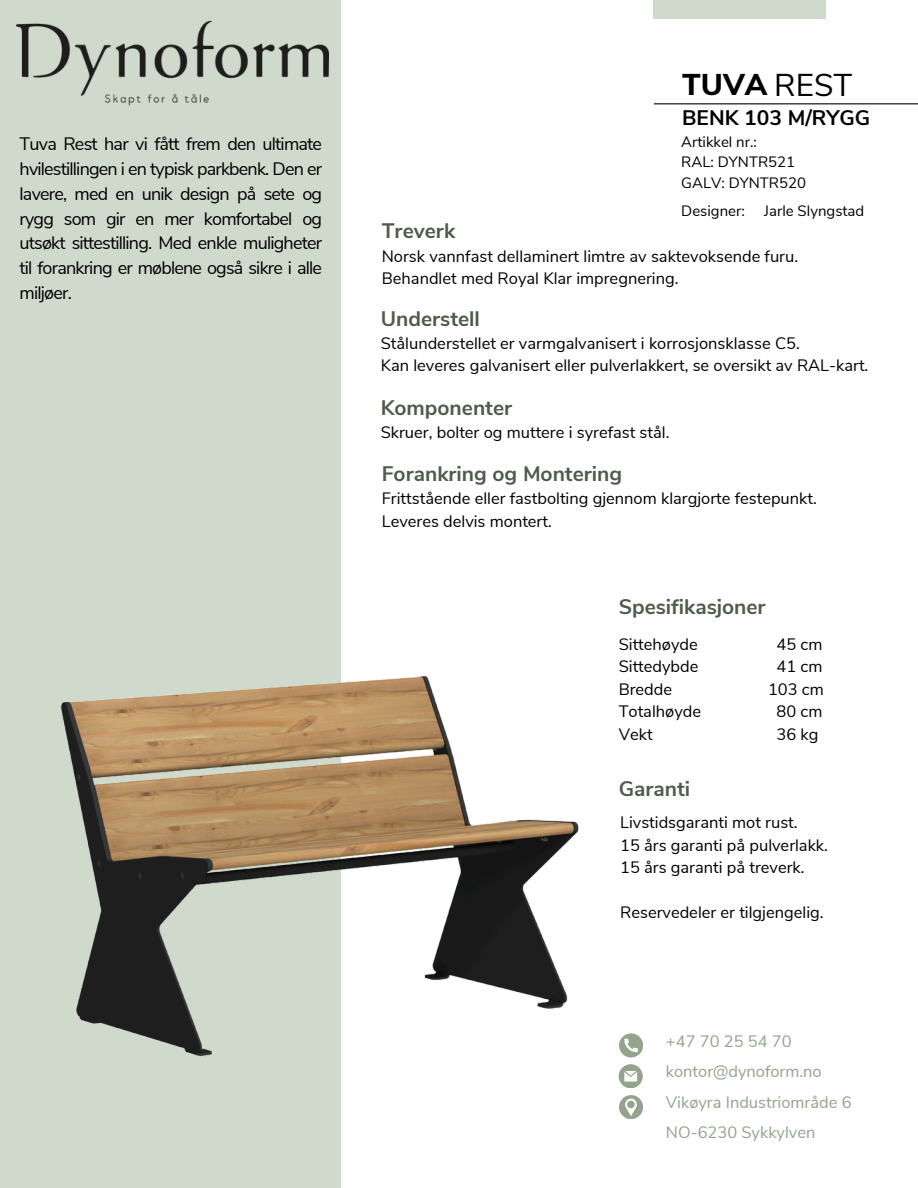
<style>
.page{position:relative;width:918px;height:1188px;background:#fff}
.page>*{position:absolute;margin:0;border:0;box-sizing:border-box;transform-origin:0 0}
.t1{font:800 30px "Nunito Sans";color:#000}
.t2{font:700 21px "Nunito Sans";color:#505b4b}
.t3{font:700 21px "Nunito Sans";color:#000}
.t4{font:18px/24.8px "Nunito Sans";letter-spacing:-.045em;color:#000;text-align:justify}
.t5{font:16.5px/22.5px "Nunito Sans";color:#000}
.t6{font:16.5px/30.3px "Nunito Sans";color:#93a38c}
.t7{font:15px "Nunito Sans";color:#000}
.s1{font-weight:400;font-size:31.5px}
</style>
<div class="page">
<div style="left:0;top:0;width:341px;height:1188px;background:#d0dacc"></div>
<hr style="left:654px;top:103px;width:264px;height:1px;background:#000">
<div style="left:654px;top:0;width:172px;height:19px;background:#d0dacc"></div>
<img style="left:17px;top:20px;width:311px;height:85px">
<img style="left:60px;top:676px;width:583px;height:443px">
<h4 class="t4" style="left:20px;top:132px;width:304px">Tuva Rest har vi fått frem den ultimate hvilestillingen i en typisk parkbenk. Den er lavere, med en unik design på sete og rygg som gir en mer komfortabel og utsøkt sittestilling. Med enkle muligheter til forankring er møblene også sikre i alle miljøer.</h4>
<h1 class="t1" style="left:682px;top:65px;width:172px">TUVA <span class="s1">REST</span></h1>
<p class="t3" style="left:682px;top:103px;width:190px">BENK 103 M/RYGG</p>
<p class="t7" style="left:681px;top:132px;width:77px">Artikkel nr.:</p>
<p class="t7" style="left:681px;top:152px;width:116px">RAL: DYNTR521</p>
<p class="t7" style="left:681px;top:173px;width:126px">GALV: DYNTR520</p>
<h5 class="t7" style="left:681px;top:201px;width:65px">Designer:</h5>
<h5 class="t7" style="left:764px;top:201px;width:102px">Jarle Slyngstad</h5>
<h5 class="t2" style="left:382px;top:217px;width:75px">Treverk</h5>
<h4 class="t5" style="left:382px;top:245px;width:418px">Norsk vannfast dellaminert limtre av saktevoksende furu.<br>Behandlet med Royal Klar impregnering.</h4>
<h5 class="t2" style="left:381px;top:304px;width:101px">Understell</h5>
<p class="t5" style="left:381px;top:332px;width:489px">Stålunderstellet er varmgalvanisert i korrosjonsklasse C5.<br>Kan leveres galvanisert eller pulverlakkert, se oversikt av RAL-kart.</p>
<h5 class="t2" style="left:381px;top:394px;width:133px">Komponenter</h5>
<h4 class="t5" style="left:381px;top:422px;width:290px">Skruer, bolter og muttere i syrefast stål.</h4>
<h5 class="t2" style="left:382px;top:460px;width:242px">Forankring og Montering</h5>
<h4 class="t5" style="left:382px;top:487px;width:437px">Frittstående eller fastbolting gjennom klargjorte festepunkt.<br>Leveres delvis montert.</h4>
<h5 class="t2" style="left:619px;top:593px;width:149px">Spesifikasjoner</h5>
<p class="t5" style="left:619px;top:633px;width:84px">Sittehøyde<br>Sittedybde<br>Bredde<br>Totalhøyde<br>Vekt</p>
<h4 class="t5" style="left:768px;top:633px;width:57px;text-align:center">45 cm<br>41 cm<br>103 cm<br>80 cm<br>36 kg</h4>
<h5 class="t2" style="left:619px;top:775px;width:73px">Garanti</h5>
<h5 class="t5" style="left:620px;top:812px;width:209px">Livstidsgaranti mot rust.<br>15 års garanti på pulverlakk.<br>15 års garanti på treverk.</h5>
<h4 class="t5" style="left:620px;top:902px;width:205px">Reservedeler er tilgjengelig.</h4>
<p class="t6" style="left:666px;top:1026px;width:187px">+47 70 25 54 70 kontor@dynoform.no<br>Vikøyra Industriområde 6<br>NO-6230 Sykkylven</p>
</div>
